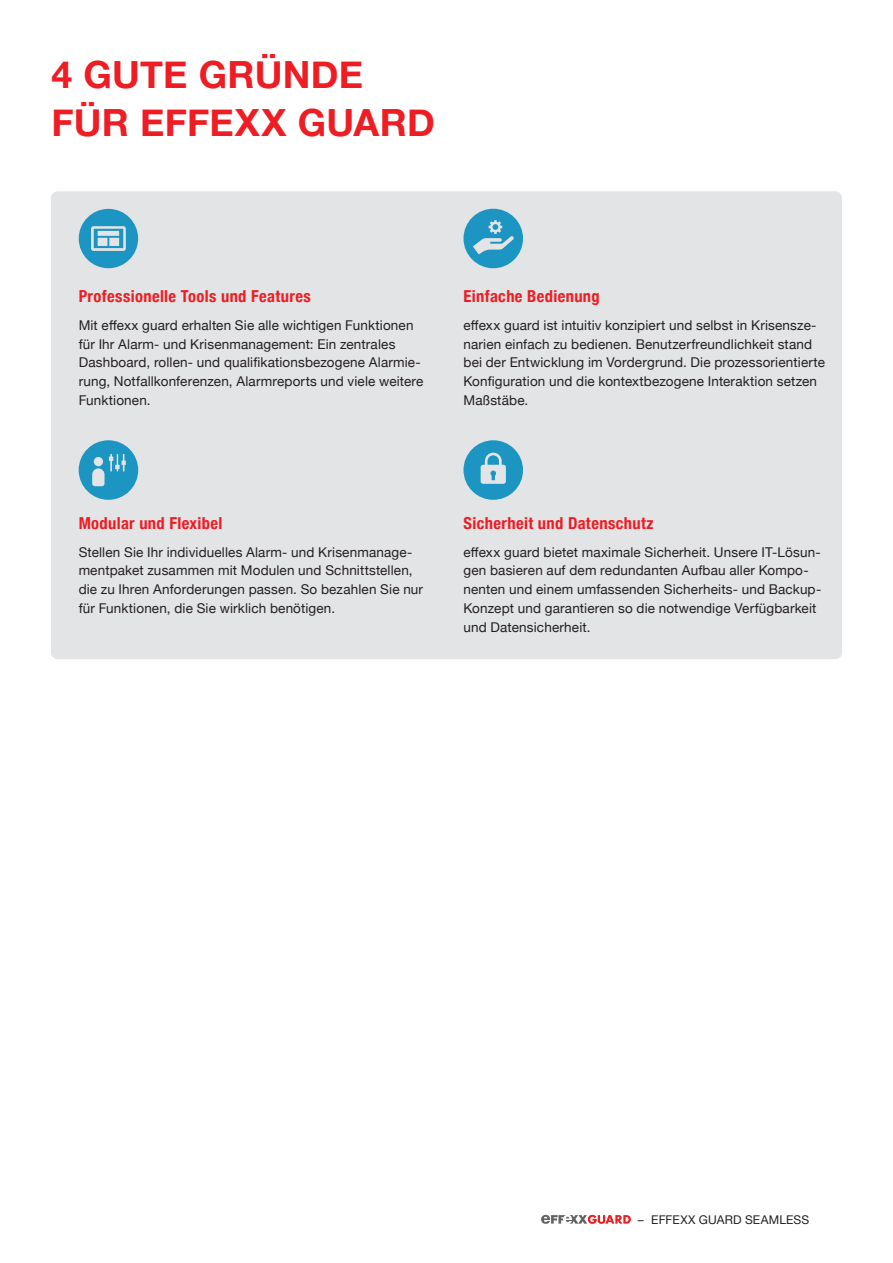
<style>
.page{position:relative;width:893px;height:1263px;background:#fff}
.page>*{position:absolute;margin:0;border:0;box-sizing:border-box;transform-origin:0 0}
.t1{font:700 37.5px/48px "Helvetica Neue";letter-spacing:.005em;color:#ee1d23}
.t2{font:700 condensed 16.5px "Helvetica Neue";letter-spacing:.025em;color:#ee1d23}
.t3{font:13.5px/18.8px "Helvetica Neue";letter-spacing:.01em;color:#231f20}
.t4{font:12px "Helvetica Neue";letter-spacing:.015em;color:#231f20}
</style>
<div class="page">
<svg style="left:541px;top:1215px;width:90px;height:9px"></svg>
<div style="left:51px;top:191px;width:791px;height:468px;background:#e3e4e6;border-radius:6px"></div>
<svg style="left:79px;top:209px;width:59px;height:59px"></svg>
<svg style="left:463px;top:209px;width:60px;height:59px"></svg>
<svg style="left:79px;top:440px;width:59px;height:60px"></svg>
<svg style="left:463px;top:440px;width:60px;height:60px"></svg>
<h1 class="t1" style="left:52px;top:51px;width:385px">4 GUTE GRÜNDE<br>FÜR EFFEXX GUARD</h1>
<p class="t2" style="left:79px;top:283px;width:234px">Professionelle Tools und Features</p>
<p class="t3" style="left:79px;top:317px;width:346px">Mit effexx guard erhalten Sie alle wichtigen Funktionen für Ihr Alarm- und Krisenmanagement: Ein zentrales Dashboard, rollen- und qualifikationsbezogene Alarmie&shy;rung, Notfallkonferenzen, Alarmreports und viele weitere Funktionen.</p>
<p class="t2" style="left:463px;top:283px;width:138px">Einfache Bedienung</p>
<p class="t3" style="left:463px;top:317px;width:363px">effexx guard ist intuitiv konzipiert und selbst in Krisensze&shy;narien einfach zu bedienen. Benutzerfreundlichkeit stand bei der Entwicklung im Vordergrund. Die prozessorientierte Konfiguration und die kontextbezogene Interaktion setzen Maßstäbe.</p>
<p class="t2" style="left:79px;top:509px;width:145px">Modular und Flexibel</p>
<p class="t3" style="left:79px;top:543px;width:346px">Stellen Sie Ihr individuelles Alarm- und Krisenmanage&shy;mentpaket zusammen mit Modulen und Schnittstellen, die zu Ihren Anforderungen passen. So bezahlen Sie nur für Funktionen, die Sie wirklich benötigen.</p>
<p class="t2" style="left:463px;top:509px;width:192px">Sicherheit und Datenschutz</p>
<p class="t3" style="left:463px;top:543px;width:359px">effexx guard bietet maximale Sicherheit. Unsere IT-Lösun&shy;gen basieren auf dem redundanten Aufbau aller Kompo&shy;nenten und einem umfassenden Sicherheits- und Backup-Konzept und garantieren so die notwendige Verfügbarkeit und Datensicherheit.</p>
<p class="t4" style="left:638px;top:1211px;width:173px">– EFFEXX GUARD SEAMLESS</p>
</div>
